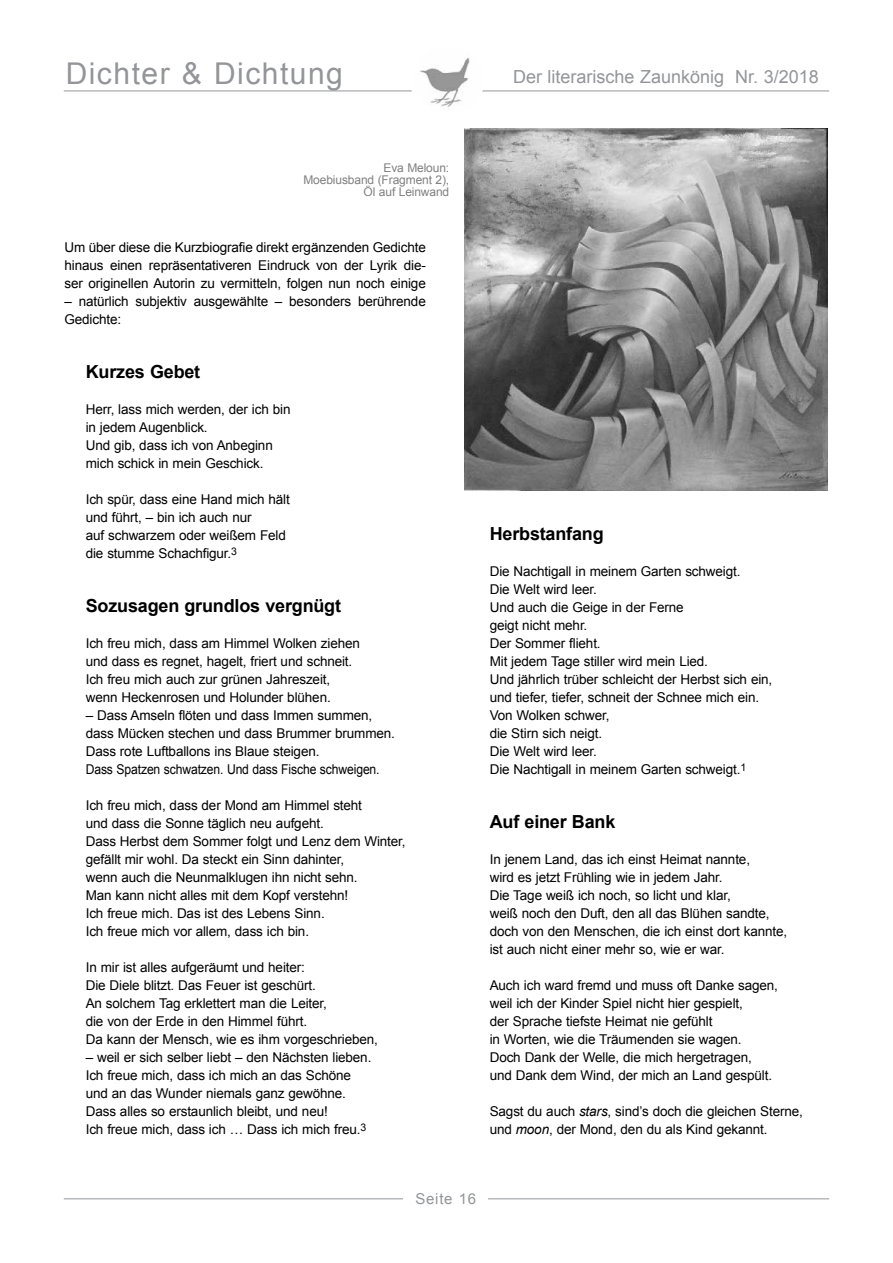
<style>
.page{position:relative;width:893px;height:1263px;background:#fff}
.page>*{position:absolute;margin:0;border:0;box-sizing:border-box;transform-origin:0 0}
.t1{font:30px "Arial";letter-spacing:.05em;color:#939598}
.t2{font:700 18px "Arial";letter-spacing:-.01em;color:#000}
.t3{font:18px "Arial";color:#939598}
.t4{font:15px "Arial";letter-spacing:.05em;color:#939598}
.t5{font:13.5px/18px "Arial";letter-spacing:-.01em;color:#000}
.t6{font:12px/12px "Arial";letter-spacing:-.01em;color:#808080;text-align:right}
.s1{font-style:italic}
</style>
<div class="page">
<img style="left:464px;top:129px;width:363px;height:361px">
<hr style="left:64px;top:91px;width:765px;height:1px;background:#939598">
<div style="left:410px;top:45px;width:69px;height:69px;background:#fff;border-radius:50%"></div>
<hr style="left:64px;top:1198px;width:765px;height:1px;background:#939598">
<div style="left:404px;top:1191px;width:84px;height:27px;background:#fff"></div>
<img style="left:420px;top:57px;width:60px;height:50px">
<div style="left:415px;top:45px;width:69px;height:69px;border:1px solid #fff;border-radius:50%"></div>
<h1 class="t1" style="left:66px;top:54px;width:279px">Dichter &amp; Dichtung</h1>
<h2 class="t3" style="left:513px;top:65px;width:307px">Der literarische Zaunkönig Nr. 3/2018</h2>
<p class="t6" style="left:303px;top:162px;width:147px">Eva Meloun:<br>Moebiusband (Fragment 2),<br>Öl auf Leinwand</p>
<p class="t5" style="left:64px;top:238px;width:363px;text-align:justify">Um über diese die Kurzbiografie direkt ergänzenden Gedichte hinaus einen repräsentativeren Eindruck von der Lyrik die&shy;ser originellen Autorin zu vermitteln, folgen nun noch einige</p>
<p class="t5" style="left:64px;top:292px;width:363px">– natürlich subjektiv ausgewählte – besonders berührende<br>Gedichte:</p>
<h2 class="t2" style="left:86px;top:360px;width:116px">Kurzes Gebet</h2>
<p class="t5" style="left:86px;top:400px;width:206px">Herr, lass mich werden, der ich bin in jedem Augenblick.<br>Und gib, dass ich von Anbeginn mich schick in mein Geschick.</p>
<p class="t5" style="left:86px;top:490px;width:206px">Ich spür, dass eine Hand mich hält und führt, – bin ich auch nur<br>auf schwarzem oder weißem Feld die stumme Schachfigur.<sup>3</sup></p>
<h2 class="t2" style="left:86px;top:594px;width:257px">Sozusagen grundlos vergnügt</h2>
<p class="t5" style="left:86px;top:634px;width:276px">Ich freu mich, dass am Himmel Wolken ziehen und dass es regnet, hagelt, friert und schneit.<br>Ich freu mich auch zur grünen Jahreszeit, wenn Heckenrosen und Holunder blühen.</p>
<p class="t5" style="left:86px;top:706px;width:311px">– Dass Amseln flöten und dass Immen summen, dass Mücken stechen und dass Brummer brummen.<br>Dass rote Luftballons ins Blaue steigen.<br>Dass Spatzen schwatzen. Und dass Fische schweigen.</p>
<p class="t5" style="left:86px;top:796px;width:321px">Ich freu mich, dass der Mond am Himmel steht<br>und dass die Sonne täglich neu aufgeht.<br>Dass Herbst dem Sommer folgt und Lenz dem Winter, gefällt mir wohl. Da steckt ein Sinn dahinter,<br>wenn auch die Neunmalklugen ihn nicht sehn.<br>Man kann nicht alles mit dem Kopf verstehn!<br>Ich freue mich. Das ist des Lebens Sinn.<br>Ich freue mich vor allem, dass ich bin.</p>
<p class="t5" style="left:86px;top:958px;width:294px">In mir ist alles aufgeräumt und heiter:<br>Die Diele blitzt. Das Feuer ist geschürt.<br>An solchem Tag erklettert man die Leiter,<br>die von der Erde in den Himmel führt.<br>Da kann der Mensch, wie es ihm vorgeschrieben,</p>
<p class="t5" style="left:86px;top:1048px;width:287px">– weil er sich selber liebt – den Nächsten lieben.<br>Ich freue mich, dass ich mich an das Schöne und an das Wunder niemals ganz gewöhne.<br>Dass alles so erstaunlich bleibt, und neu!<br>Ich freue mich, dass ich … Dass ich mich freu.<sup>3</sup></p>
<h2 class="t2" style="left:490px;top:522px;width:116px">Herbstanfang</h2>
<p class="t5" style="left:490px;top:562px;width:284px">Die Nachtigall in meinem Garten schweigt.<br>Die Welt wird leer.<br>Und auch die Geige in der Ferne<br>geigt nicht mehr.<br>Der Sommer flieht.<br>Mit jedem Tage stiller wird mein Lied.<br>Und jährlich trüber schleicht der Herbst sich ein, und tiefer, tiefer, schneit der Schnee mich ein.<br>Von Wolken schwer,<br>die Stirn sich neigt.<br>Die Welt wird leer.<br>Die Nachtigall in meinem Garten schweigt.<sup>1</sup></p>
<h2 class="t2" style="left:490px;top:810px;width:127px">Auf einer Bank</h2>
<p class="t5" style="left:490px;top:850px;width:299px">In jenem Land, das ich einst Heimat nannte,<br>wird es jetzt Frühling wie in jedem Jahr.<br>Die Tage weiß ich noch, so licht und klar,<br>weiß noch den Duft, den all das Blühen sandte, doch von den Menschen, die ich einst dort kannte, ist auch nicht einer mehr so, wie er war.</p>
<p class="t5" style="left:490px;top:976px;width:290px">Auch ich ward fremd und muss oft Danke sagen, weil ich der Kinder Spiel nicht hier gespielt,<br>der Sprache tiefste Heimat nie gefühlt<br>in Worten, wie die Träumenden sie wagen.<br>Doch Dank der Welle, die mich hergetragen,<br>und Dank dem Wind, der mich an Land gespült.</p>
<p class="t5" style="left:490px;top:1102px;width:315px">Sagst du auch <span class="s1">stars</span>, sind’s doch die gleichen Sterne, und <span class="s1">moon</span>, der Mond, den du als Kind gekannt.</p>
<p class="t4" style="left:415px;top:1188px;width:62px">Seite 16</p>
</div>
